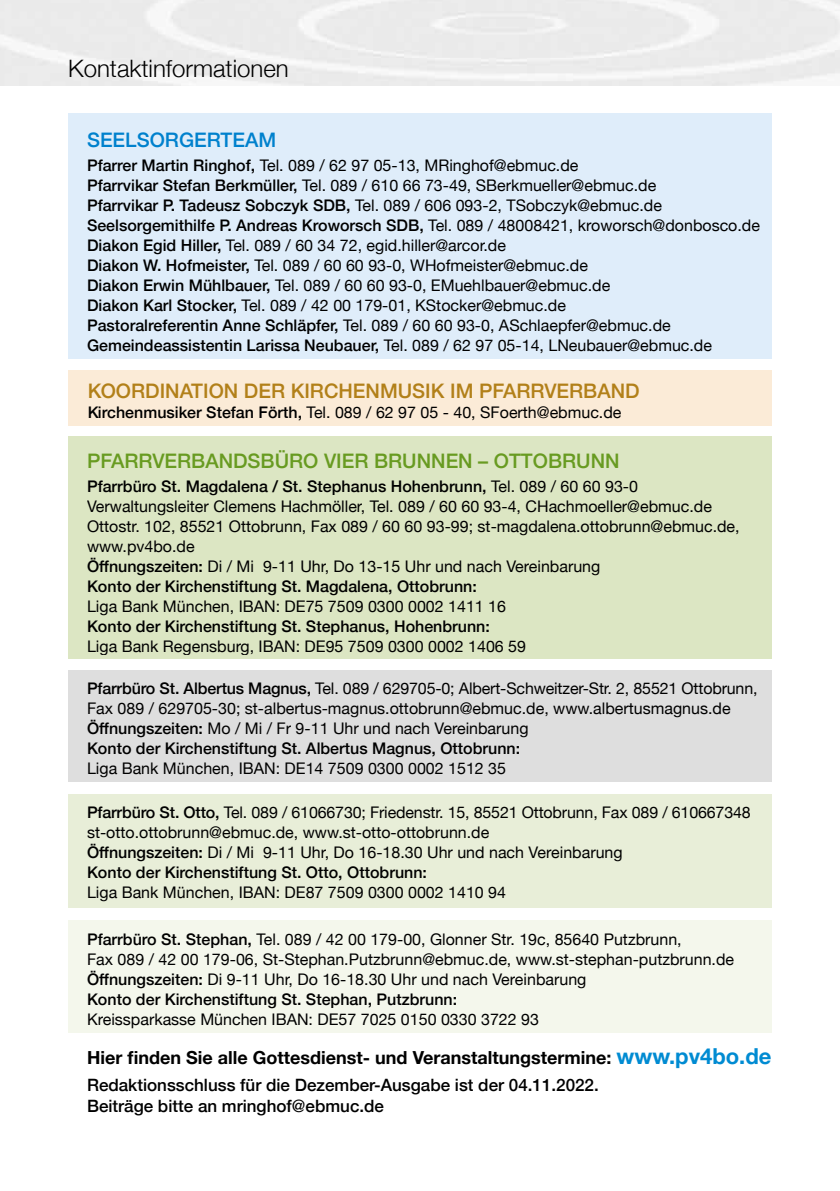
<style>
.page{position:relative;width:840px;height:1191px;background:#fff}
.page>*{position:absolute;margin:0;border:0;box-sizing:border-box;transform-origin:0 0}
.t1{font:300 24px "Helvetica Neue";color:#000}
.t2{font:500 20px "Helvetica Neue";color:#b58b1e}
.t3{font:500 20px "Helvetica Neue";color:#79ac2c}
.t4{font:500 20px "Helvetica Neue";color:#008bd2}
.t5{font:700 18px "Helvetica Neue";color:#000}
.t6{font:500 17px/20.4px "Helvetica Neue";color:#000}
.t7{font:16px/20px "Helvetica Neue";color:#000}
.t8{font:500 16px "Helvetica Neue";color:#000}
.s1{font-weight:500}
.s2{font-size:22px;color:#008bd2}
</style>
<div class="page">
<div style="left:68px;top:113px;width:703px;height:245px;background:#dfedfa"></div>
<div style="left:68px;top:920px;width:703px;height:113px;background:#f4f7ec"></div>
<div style="left:68px;top:794px;width:703px;height:113px;background:#e8eed8"></div>
<div style="left:68px;top:670px;width:703px;height:111px;background:#dedede"></div>
<div style="left:68px;top:370px;width:703px;height:55px;background:#fbebd7"></div>
<div style="left:68px;top:437px;width:703px;height:222px;background:#dce6c3"></div>
<h1 class="t1" style="left:68px;top:49px;width:222px">Kontaktinformationen</h1>
<p class="t4" style="left:87px;top:123px;width:190px">SEELSORGERTEAM</p>
<p class="t7" style="left:87px;top:156px;width:674px"><span class="s1">Pfarrer Martin Ringhof,</span> Tel. 089 / 62 97 05-13, MRinghof@ebmuc.de<br><span class="s1">Pfarrvikar Stefan Berkmüller,</span> Tel. 089 / 610 66 73-49, SBerkmueller@ebmuc.de<br><span class="s1">Pfarrvikar P. Tadeusz Sobczyk SDB,</span> Tel. 089 / 606 093-2, TSobczyk@ebmuc.de <span class="s1">Seelsorgemithilfe P. Andreas Kroworsch SDB,</span> Tel. 089 / 48008421, kroworsch@donbosco.de <span class="s1">Diakon Egid Hiller,</span> Tel. 089 / 60 34 72, egid.hiller@arcor.de<br><span class="s1">Diakon W. Hofmeister,</span> Tel. 089 / 60 60 93-0, WHofmeister@ebmuc.de<br><span class="s1">Diakon Erwin Mühlbauer,</span> Tel. 089 / 60 60 93-0, EMuehlbauer@ebmuc.de<br><span class="s1">Diakon Karl Stocker,</span> Tel. 089 / 42 00 179-01, KStocker@ebmuc.de<br><span class="s1">Pastoralreferentin Anne Schläpfer,</span> Tel. 089 / 60 60 93-0, ASchlaepfer@ebmuc.de <span class="s1">Gemeindeassistentin Larissa Neubauer,</span> Tel. 089 / 62 97 05-14, LNeubauer@ebmuc.de</p>
<p class="t2" style="left:87px;top:374px;width:554px">KOORDINATION DER KIRCHENMUSIK IM PFARRVERBAND</p>
<p class="t7" style="left:87px;top:403px;width:535px"><span class="s1">Kirchenmusiker Stefan Förth,</span> Tel. 089 / 62 97 05 - 40, SFoerth@ebmuc.de</p>
<p class="t3" style="left:87px;top:444px;width:534px">PFARRVERBANDSBÜRO VIER BRUNNEN – OTTOBRUNN</p>
<p class="t7" style="left:87px;top:477px;width:653px"><span class="s1">Pfarrbüro St. Magdalena / St. Stephanus Hohenbrunn,</span> Tel. 089 / 60 60 93-0<br>Verwaltungsleiter Clemens Hachmöller, Tel. 089 / 60 60 93-4, CHachmoeller@ebmuc.de Ottostr. 102, 85521 Ottobrunn, Fax 089 / 60 60 93-99; st-magdalena.ottobrunn@ebmuc.de, www.pv4bo.de<br><span class="s1">Öffnungszeiten:</span> Di / Mi 9-11 Uhr, Do 13-15 Uhr und nach Vereinbarung<br><span class="s1">Konto der Kirchenstiftung St. Magdalena, Ottobrunn:</span></p>
<p class="t7" style="left:87px;top:597px;width:420px">Liga Bank München, IBAN: DE75 7509 0300 0002 1411 16</p>
<p class="t8" style="left:87px;top:613px;width:404px">Konto der Kirchenstiftung St. Stephanus, Hohenbrunn:</p>
<p class="t7" style="left:87px;top:637px;width:440px">Liga Bank Regensburg, IBAN: DE95 7509 0300 0002 1406 59</p>
<p class="t7" style="left:87px;top:679px;width:671px"><span class="s1">Pfarrbüro St. Albertus Magnus,</span> Tel. 089 / 629705-0; Albert-Schweitzer-Str. 2, 85521 Ottobrunn, Fax 089 / 629705-30; st-albertus-magnus.ottobrunn@ebmuc.de, www.albertusmagnus.de <span class="s1">Öffnungszeiten:</span> Mo / Mi / Fr 9-11 Uhr und nach Vereinbarung<br><span class="s1">Konto der Kirchenstiftung St. Albertus Magnus, Ottobrunn:</span></p>
<p class="t7" style="left:87px;top:759px;width:420px">Liga Bank München, IBAN: DE14 7509 0300 0002 1512 35</p>
<p class="t7" style="left:87px;top:803px;width:664px"><span class="s1">Pfarrbüro St. Otto,</span> Tel. 089 / 61066730; Friedenstr. 15, 85521 Ottobrunn, Fax 089 / 610667348 st-otto.ottobrunn@ebmuc.de, www.st-otto-ottobrunn.de<br><span class="s1">Öffnungszeiten:</span> Di / Mi 9-11 Uhr, Do 16-18.30 Uhr und nach Vereinbarung<br><span class="s1">Konto der Kirchenstiftung St. Otto, Ottobrunn:</span></p>
<p class="t7" style="left:87px;top:883px;width:420px">Liga Bank München, IBAN: DE87 7509 0300 0002 1410 94</p>
<p class="t7" style="left:87px;top:930px;width:648px"><span class="s1">Pfarrbüro St. Stephan,</span> Tel. 089 / 42 00 179-00, Glonner Str. 19c, 85640 Putzbrunn,<br>Fax 089 / 42 00 179-06, St-Stephan.Putzbrunn@ebmuc.de, www.st-stephan-putzbrunn.de <span class="s1">Öffnungszeiten:</span> Di 9-11 Uhr, Do 16-18.30 Uhr und nach Vereinbarung<br><span class="s1">Konto der Kirchenstiftung St. Stephan, Putzbrunn:</span></p>
<p class="t7" style="left:87px;top:1010px;width:453px">Kreissparkasse München IBAN: DE57 7025 0150 0330 3722 93</p>
<p class="t5" style="left:87px;top:1043px;width:685px">Hier finden Sie alle Gottesdienst- und Veranstaltungstermine: <span class="s2">www.pv4bo.de</span></p>
<p class="t6" style="left:87px;top:1073px;width:513px">Redaktionsschluss für die Dezember-Ausgabe ist der 04.11.2022.<br>Beiträge bitte an mringhof@ebmuc.de</p>
</div>
